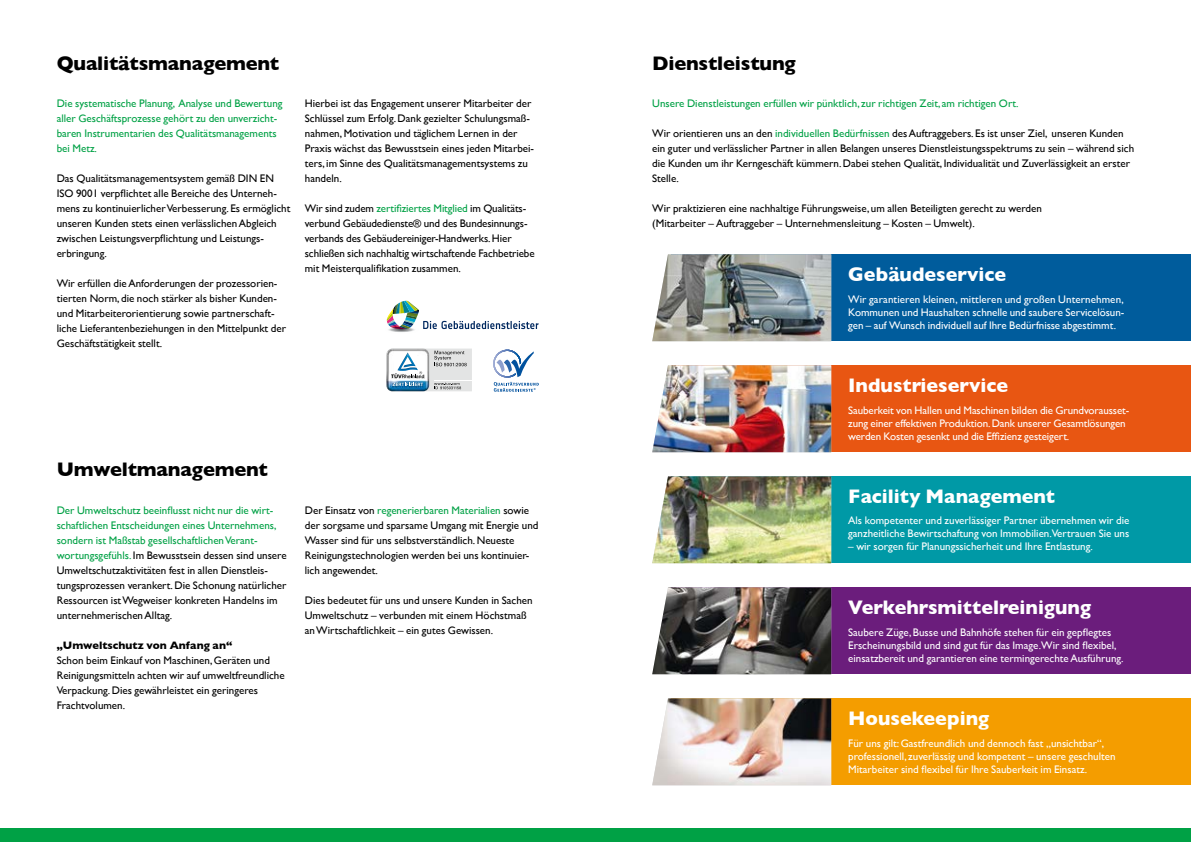
<style>
.page{position:relative;width:1191px;height:842px;background:#fff}
.page>*{position:absolute;margin:0;border:0;box-sizing:border-box;transform-origin:0 0}
.t1{font:700 20px "Gill Sans";color:#fff}
.t2{font:700 20px "Gill Sans";letter-spacing:-.01em;color:#000}
.t3{font:11px/15px "Gill Sans";color:#000}
.t4{font:11px/13px "Gill Sans";color:#fff}
.t5{font:11px/15px "Gill Sans";color:#00a145}
.t6{font:700 11px "Gill Sans";color:#000}
.s1{color:#00a145}
</style>
<div class="page">
<div style="left:0;top:828px;width:604px;height:14px;background:#00a145"></div>
<div style="left:587px;top:828px;width:604px;height:14px;background:#00a145"></div>
<svg style="left:493px;top:350px;width:46px;height:42px"></svg>
<svg style="left:386px;top:348px;width:86px;height:44px"></svg>
<svg style="left:386px;top:301px;width:152px;height:31px"></svg>
<div style="left:671px;top:254px;width:520px;height:87px;background:#005c9c"></div>
<div style="left:671px;top:365px;width:520px;height:87px;background:#e85612"></div>
<img style="left:652px;top:365px;width:179px;height:87px">
<div style="left:671px;top:476px;width:520px;height:87px;background:#0099a6"></div>
<img style="left:652px;top:476px;width:179px;height:87px">
<div style="left:671px;top:587px;width:520px;height:87px;background:#6b1d7c"></div>
<img style="left:652px;top:587px;width:179px;height:87px">
<div style="left:671px;top:698px;width:520px;height:87px;background:#f49d00"></div>
<img style="left:652px;top:698px;width:179px;height:87px">
<img style="left:652px;top:254px;width:179px;height:87px">
<h1 class="t2" style="left:57px;top:48px;width:224px">Qualitätsmanagement</h1>
<p class="t5" style="left:57px;top:95px;width:227px">Die systematische Planung, Analyse und Bewertung aller Geschäftsprozesse gehört zu den unverzicht&shy;baren Instrumentarien des Qualitätsmanagements bei Metz.</p>
<p class="t3" style="left:57px;top:170px;width:235px">Das Qualitätsmanagementsystem gemäß DIN EN ISO 9001 verpflichtet alle Bereiche des Unterneh&shy;mens zu kontinuierlicher Verbesserung. Es ermöglicht unseren Kunden stets einen verlässlichen Abgleich zwischen Leistungsverpflichtung und Leistungs&shy;erbringung.</p>
<p class="t3" style="left:57px;top:276px;width:231px">Wir erfüllen die Anforderungen der prozessorien&shy;tierten Norm, die noch stärker als bisher Kunden&shy;und Mitarbeiterorientierung sowie partnerschaft&shy;liche Lieferantenbeziehungen in den Mittelpunkt der Geschäftstätigkeit stellt.</p>
<p class="t3" style="left:305px;top:95px;width:231px">Hierbei ist das Engagement unserer Mitarbeiter der Schlüssel zum Erfolg. Dank gezielter Schulungsmaß&shy;nahmen, Motivation und täglichem Lernen in der Praxis wächst das Bewusstsein eines jeden Mitarbei&shy;ters, im Sinne des Qualitätsmanagementsystems zu handeln.</p>
<p class="t3" style="left:305px;top:201px;width:231px">Wir sind zudem <span class="s1">zertifiziertes Mitglied</span> im Qualitäts&shy;verbund Gebäudedienste® und des Bundesinnungs&shy;verbands des Gebäudereiniger-Handwerks. Hier schließen sich nachhaltig wirtschaftende Fachbetriebe mit Meisterqualifikation zusammen.</p>
<h1 class="t2" style="left:57px;top:454px;width:213px">Umweltmanagement</h1>
<p class="t3" style="left:57px;top:503px;width:231px"><span class="s1">Der Umweltschutz beeinflusst nicht nur die wirt&shy;schaftlichen Entscheidungen eines Unternehmens, sondern ist Maßstab gesellschaftlichen Verant&shy;wortungsgefühls.</span> Im Bewusstsein dessen sind unsere Umweltschutzaktivitäten fest in allen Dienstleis&shy;tungsprozessen verankert. Die Schonung natürlicher Ressourcen ist Wegweiser konkreten Handelns im unternehmerischen Alltag.</p>
<p class="t6" style="left:57px;top:637px;width:177px">„Umweltschutz von Anfang an“</p>
<p class="t3" style="left:57px;top:653px;width:229px">Schon beim Einkauf von Maschinen, Geräten und Reinigungsmitteln achten wir auf umweltfreundliche Verpackung. Dies gewährleistet ein geringeres Frachtvolumen.</p>
<p class="t3" style="left:305px;top:503px;width:235px">Der Einsatz von <span class="s1">regenerierbaren Materialien</span> sowie der sorgsame und sparsame Umgang mit Energie und Wasser sind für uns selbstverständlich. Neueste Reinigungstechnologien werden bei uns kontinuier&shy;lich angewendet.</p>
<p class="t3" style="left:305px;top:593px;width:229px">Dies bedeutet für uns und unsere Kunden in Sachen<br>Umweltschutz – verbunden mit einem Höchstmaß an Wirtschaftlichkeit – ein gutes Gewissen.</p>
<h1 class="t2" style="left:652px;top:48px;width:145px">Dienstleistung</h1>
<p class="t5" style="left:652px;top:95px;width:368px">Unsere Dienstleistungen erfüllen wir pünktlich, zur richtigen Zeit, am richtigen Ort.</p>
<p class="t3" style="left:652px;top:125px;width:483px">Wir orientieren uns an den <span class="s1">individuellen Bedürfnissen</span> des Auftraggebers. Es ist unser Ziel, unseren Kunden ein guter und verlässlicher Partner in allen Belangen unseres Dienstleistungsspektrums zu sein – während sich die Kunden um ihr Kerngeschäft kümmern. Dabei stehen Qualität, Individualität und Zuverlässigkeit an erster Stelle.</p>
<p class="t3" style="left:652px;top:200px;width:391px">Wir praktizieren eine nachhaltige Führungsweise, um allen Beteiligten gerecht zu werden (Mitarbeiter – Auftraggeber – Unternehmensleitung – Kosten – Umwelt).</p>
<h1 class="t1" style="left:848px;top:258px;width:159px">Gebäudeservice</h1>
<p class="t4" style="left:848px;top:292px;width:278px;text-align:justify">Wir garantieren kleinen, mittleren und großen Unternehmen, Kommunen und Haushalten schnelle und saubere Servicelösun&shy;gen – auf Wunsch individuell auf Ihre Bedürfnisse abgestimmt.</p>
<h1 class="t1" style="left:848px;top:370px;width:161px">Industrieservice</h1>
<p class="t4" style="left:848px;top:404px;width:282px">Sauberkeit von Hallen und Maschinen bilden die Grundvorausset&shy;zung einer effektiven Produktion. Dank unserer Gesamtlösungen werden Kosten gesenkt und die Effizienz gesteigert.</p>
<h1 class="t1" style="left:848px;top:480px;width:208px">Facility Management</h1>
<p class="t4" style="left:848px;top:514px;width:283px">Als kompetenter und zuverlässiger Partner übernehmen wir die ganzheitliche Bewirtschaftung von Immobilien.Vertrauen Sie uns</p>
<p class="t4" style="left:848px;top:540px;width:246px">– wir sorgen für Planungssicherheit und Ihre Entlastung.</p>
<h1 class="t1" style="left:848px;top:591px;width:244px">Verkehrsmittelreinigung</h1>
<p class="t4" style="left:848px;top:625px;width:277px">Saubere Züge, Busse und Bahnhöfe stehen für ein gepflegtes<br>Erscheinungsbild und sind gut für das Image.Wir sind flexibel, einsatzbereit und garantieren eine termingerechte Ausführung.</p>
<h1 class="t1" style="left:848px;top:702px;width:142px">Housekeeping</h1>
<p class="t4" style="left:848px;top:736px;width:269px">Für uns gilt: Gastfreundlich und dennoch fast „unsichtbar“, professionell, zuverlässig und kompetent – unsere geschulten<br>Mitarbeiter sind flexibel für Ihre Sauberkeit im Einsatz.</p>
</div>
